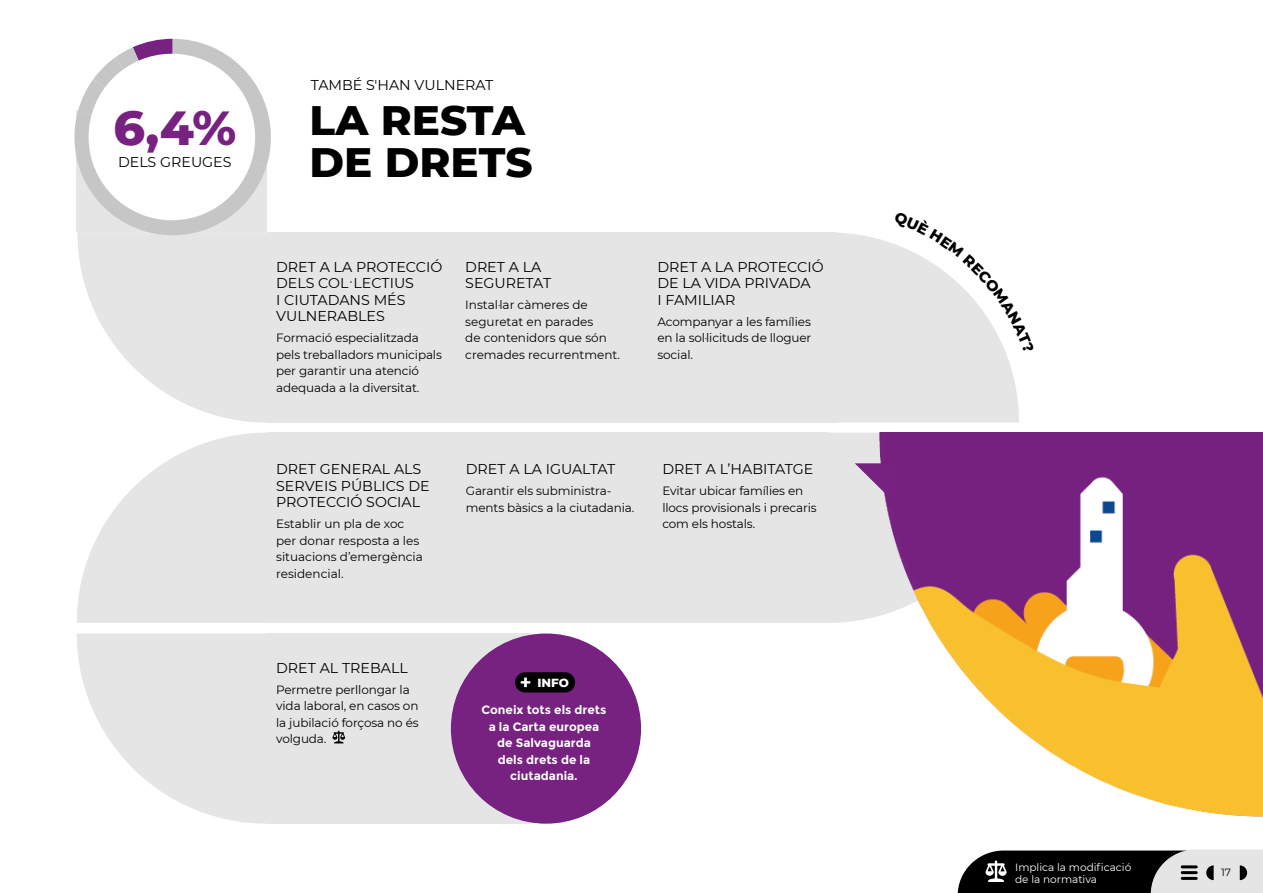
<style>
.page{position:relative;width:1263px;height:893px;background:#fff}
.page>*{position:absolute;margin:0;border:0;box-sizing:border-box;transform-origin:0 0}
.t1{font:800 48.75px "Montserrat";color:#772180}
.t2{font:800 42px/42px "Montserrat";color:#000}
.t3{font:14.25px/16.5px "Montserrat";color:#000}
.t4{font:12px/16.5px "Montserrat";letter-spacing:-.01em;color:#000}
.t5{font:700 12px/16.5px "Montserrat";color:#fff;text-align:center}
.t6{font:800 12px "Montserrat";color:#fff}
.t7{font:10.5px/12px "Montserrat";color:#fff}
.t8{font:10.5px "Montserrat";color:#000}
</style>
<div class="page">
<svg style="left:77px;top:433px;width:190px;height:190px"></svg>
<svg style="left:77px;top:633px;width:190px;height:191px"></svg>
<div style="left:267px;top:232px;width:569px;height:191px;background:#e5e5e5"></div>
<div style="left:267px;top:633px;width:262px;height:191px;background:#e5e5e5"></div>
<div style="left:267px;top:433px;width:561px;height:190px;background:#e5e5e5"></div>
<svg style="left:332px;top:731px;width:13px;height:12px"></svg>
<div style="left:451px;top:633px;width:190px;height:191px;background:#772180;border-radius:50%"></div>
<svg style="left:74px;top:39px;width:197px;height:384px"></svg>
<div style="left:89px;top:54px;width:166px;height:166px;background:#fff;border-radius:50%"></div>
<img style="left:879px;top:432px;width:384px;height:384px">
<svg style="left:828px;top:433px;width:190px;height:190px;background:#a56f9d"></svg>
<div style="left:515px;top:672px;width:60px;height:20px;background:#000;border-radius:10px"></div>
<svg style="left:521px;top:678px;width:9px;height:9px"></svg>
<svg style="left:958px;top:849px;width:305px;height:44px;background:#5a5a5a"></svg>
<hr style="left:1182px;top:865px;width:14px;height:3px;background:#000">
<hr style="left:1182px;top:871px;width:14px;height:3px;background:#000">
<hr style="left:1182px;top:877px;width:14px;height:3px;background:#000">
<svg style="left:836px;top:232px;width:183px;height:191px"></svg>
<h1 class="t1" style="left:113px;top:92px;width:124px">6,4%</h1>
<p class="t3" style="left:118px;top:153px;width:115px">DELS GREUGES</p>
<p class="t3" style="left:311px;top:77px;width:184px">TAMBÉ S'HAN VULNERAT</p>
<h2 class="t2" style="left:310px;top:97px;width:224px">LA RESTA<br>DE DRETS</h2>
<p class="t3" style="left:276px;top:258px;width:168px">DRET A LA PROTECCIÓ<br>DELS COL·LECTIUS<br>I CIUTADANS MÉS<br>VULNERABLES</p>
<p class="t4" style="left:276px;top:329px;width:167px">Formació especialitzada pels treballadors municipals per garantir una atenció adequada a la diversitat.</p>
<p class="t3" style="left:465px;top:258px;width:87px">DRET A LA<br>SEGURETAT</p>
<p class="t4" style="left:465px;top:296px;width:156px">Instal·lar càmeres de seguretat en parades<br>de contenidors que són cremades recurrentment.</p>
<p class="t3" style="left:657px;top:258px;width:168px">DRET A LA PROTECCIÓ<br>DE LA VIDA PRIVADA<br>I FAMILIAR</p>
<p class="t4" style="left:657px;top:313px;width:155px;text-align:justify">Acompanyar a les famílies en la sol·licituds de lloguer social.</p>
<p class="t3" style="left:276px;top:460px;width:155px">DRET GENERAL ALS<br>SERVEIS PÚBLICS DE<br>PROTECCIÓ SOCIAL</p>
<p class="t4" style="left:276px;top:515px;width:148px">Establir un pla de xoc per donar resposta a les situacions d’emergència residencial.</p>
<p class="t3" style="left:466px;top:460px;width:151px">DRET A LA IGUALTAT</p>
<p class="t4" style="left:466px;top:482px;width:170px">Garantir els subministra&shy;ments bàsics a la ciutadania.</p>
<p class="t3" style="left:662px;top:460px;width:153px">DRET A L’HABITATGE</p>
<p class="t4" style="left:662px;top:482px;width:156px">Evitar ubicar famílies en llocs provisionals i precaris com els hostals.</p>
<p class="t3" style="left:276px;top:659px;width:133px">DRET AL TREBALL</p>
<p class="t4" style="left:276px;top:681px;width:144px">Permetre perllongar la vida laboral, en casos on la jubilació forçosa no és volguda.</p>
<p class="t6" style="left:537px;top:673px;width:33px">INFO</p>
<p class="t5" style="left:482px;top:702px;width:126px">Coneix tots els drets a la Carta europea de Salvaguarda<br>dels drets de la ciutadania.</p>
<p class="t7" style="left:1015px;top:861px;width:118px">Implica la modificació de la normativa</p>
<p class="t8" style="left:1221px;top:865px;width:11px">17</p>
</div>
